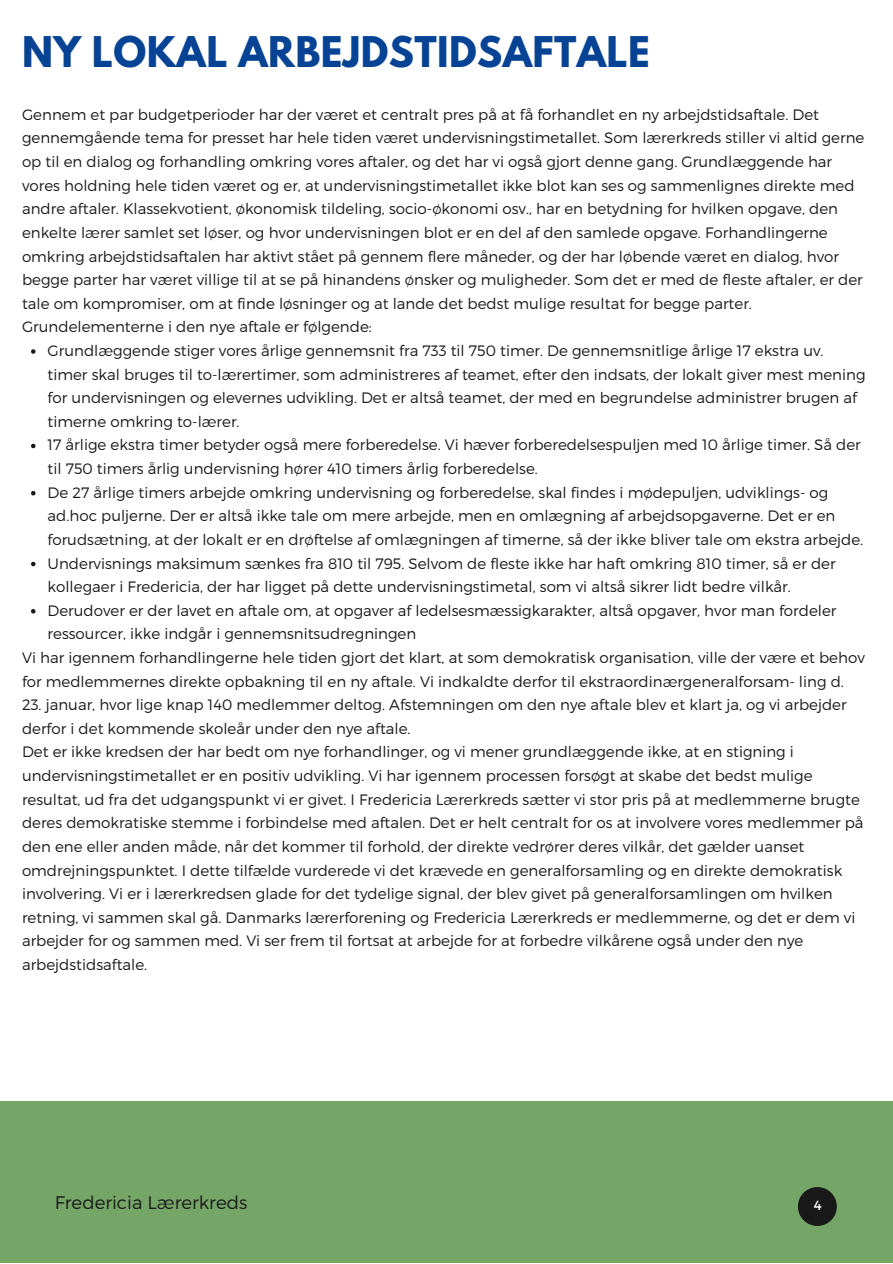
<style>
.page{position:relative;width:893px;height:1264px;background:#fff}
.page>*{position:absolute;margin:0;border:0;box-sizing:border-box;transform-origin:0 0}
.t1{font:700 37.5px "League Spartan";letter-spacing:.01em;color:#064394}
.t2{font:300 18.15px "Montserrat";color:#191919}
.t3{font:300 15px/23.5px "Montserrat";color:#191919}
.t4{font:13.2px "Montserrat";color:#fff}
</style>
<div class="page">
<div style="left:0;top:1101px;width:892px;height:161px;background:#76a667"></div>
<svg style="left:798px;top:1187px;width:38px;height:38px"></svg>
<svg style="left:31px;top:349px;width:4px;height:5px"></svg>
<svg style="left:31px;top:444px;width:4px;height:4px"></svg>
<svg style="left:31px;top:491px;width:4px;height:4px"></svg>
<svg style="left:31px;top:562px;width:4px;height:4px"></svg>
<svg style="left:31px;top:609px;width:4px;height:4px"></svg>
<h1 class="t1" style="left:22px;top:33px;width:629px">NY LOKAL ARBEJDSTIDSAFTALE</h1>
<p class="t3" style="left:22px;top:102px;width:843px">Gennem et par budgetperioder har der været et centralt pres på at få forhandlet en ny arbejdstidsaftale. Det gennemgående tema for presset har hele tiden været undervisningstimetallet. Som lærerkreds stiller vi altid gerne op til en dialog og forhandling omkring vores aftaler, og det har vi også gjort denne gang. Grundlæggende har vores holdning hele tiden været og er, at undervisningstimetallet ikke blot kan ses og sammenlignes direkte med andre aftaler. Klassekvotient, økonomisk tildeling, socio-økonomi osv., har en betydning for hvilken opgave, den enkelte lærer samlet set løser, og hvor undervisningen blot er en del af den samlede opgave. Forhandlingerne omkring arbejdstidsaftalen har aktivt stået på gennem flere måneder, og der har løbende været en dialog, hvor begge parter har været villige til at se på hinandens ønsker og muligheder. Som det er med de fleste aftaler, er der tale om kompromiser, om at finde løsninger og at lande det bedst mulige resultat for begge parter.<br>Grundelementerne i den nye aftale er følgende:</p>
<p class="t3" style="left:48px;top:338px;width:819px">Grundlæggende stiger vores årlige gennemsnit fra 733 til 750 timer. De gennemsnitlige årlige 17 ekstra uv. timer skal bruges til to-lærertimer, som administreres af teamet, efter den indsats, der lokalt giver mest mening for undervisningen og elevernes udvikling. Det er altså teamet, der med en begrundelse administrer brugen af timerne omkring to-lærer.<br>17 årlige ekstra timer betyder også mere forberedelse. Vi hæver forberedelsespuljen med 10 årlige timer. Så der til 750 timers årlig undervisning hører 410 timers årlig forberedelse.<br>De 27 årlige timers arbejde omkring undervisning og forberedelse, skal findes i mødepuljen, udviklings- og ad.hoc puljerne. Der er altså ikke tale om mere arbejde, men en omlægning af arbejdsopgaverne. Det er en forudsætning, at der lokalt er en drøftelse af omlægningen af timerne, så der ikke bliver tale om ekstra arbejde.<br>Undervisnings maksimum sænkes fra 810 til 795. Selvom de fleste ikke har haft omkring 810 timer, så er der kollegaer i Fredericia, der har ligget på dette undervisningstimetal, som vi altså sikrer lidt bedre vilkår.<br>Derudover er der lavet en aftale om, at opgaver af ledelsesmæssigkarakter, altså opgaver, hvor man fordeler ressourcer, ikke indgår i gennemsnitsudregningen</p>
<p class="t3" style="left:22px;top:645px;width:844px">Vi har igennem forhandlingerne hele tiden gjort det klart, at som demokratisk organisation, ville der være et behov for medlemmernes direkte opbakning til en ny aftale. Vi indkaldte derfor til ekstraordinærgeneralforsam- ling d.</p>
<p class="t3" style="left:22px;top:692px;width:843px">23. januar, hvor lige knap 140 medlemmer deltog. Afstemningen om den nye aftale blev et klart ja, og vi arbejder derfor i det kommende skoleår under den nye aftale.<br>Det er ikke kredsen der har bedt om nye forhandlinger, og vi mener grundlæggende ikke, at en stigning i undervisningstimetallet er en positiv udvikling. Vi har igennem processen forsøgt at skabe det bedst mulige resultat, ud fra det udgangspunkt vi er givet. I Fredericia Lærerkreds sætter vi stor pris på at medlemmerne brugte deres demokratiske stemme i forbindelse med aftalen. Det er helt centralt for os at involvere vores medlemmer på den ene eller anden måde, når det kommer til forhold, der direkte vedrører deres vilkår, det gælder uanset omdrejningspunktet. I dette tilfælde vurderede vi det krævede en generalforsamling og en direkte demokratisk involvering. Vi er i lærerkredsen glade for det tydelige signal, der blev givet på generalforsamlingen om hvilken retning, vi sammen skal gå. Danmarks lærerforening og Fredericia Lærerkreds er medlemmerne, og det er dem vi arbejder for og sammen med. Vi ser frem til fortsat at arbejde for at forbedre vilkårene også under den nye arbejdstidsaftale.</p>
<p class="t2" style="left:55px;top:1190px;width:194px">Fredericia Lærerkreds</p>
<p class="t4" style="left:813px;top:1196px;width:9px">4</p>
</div>
